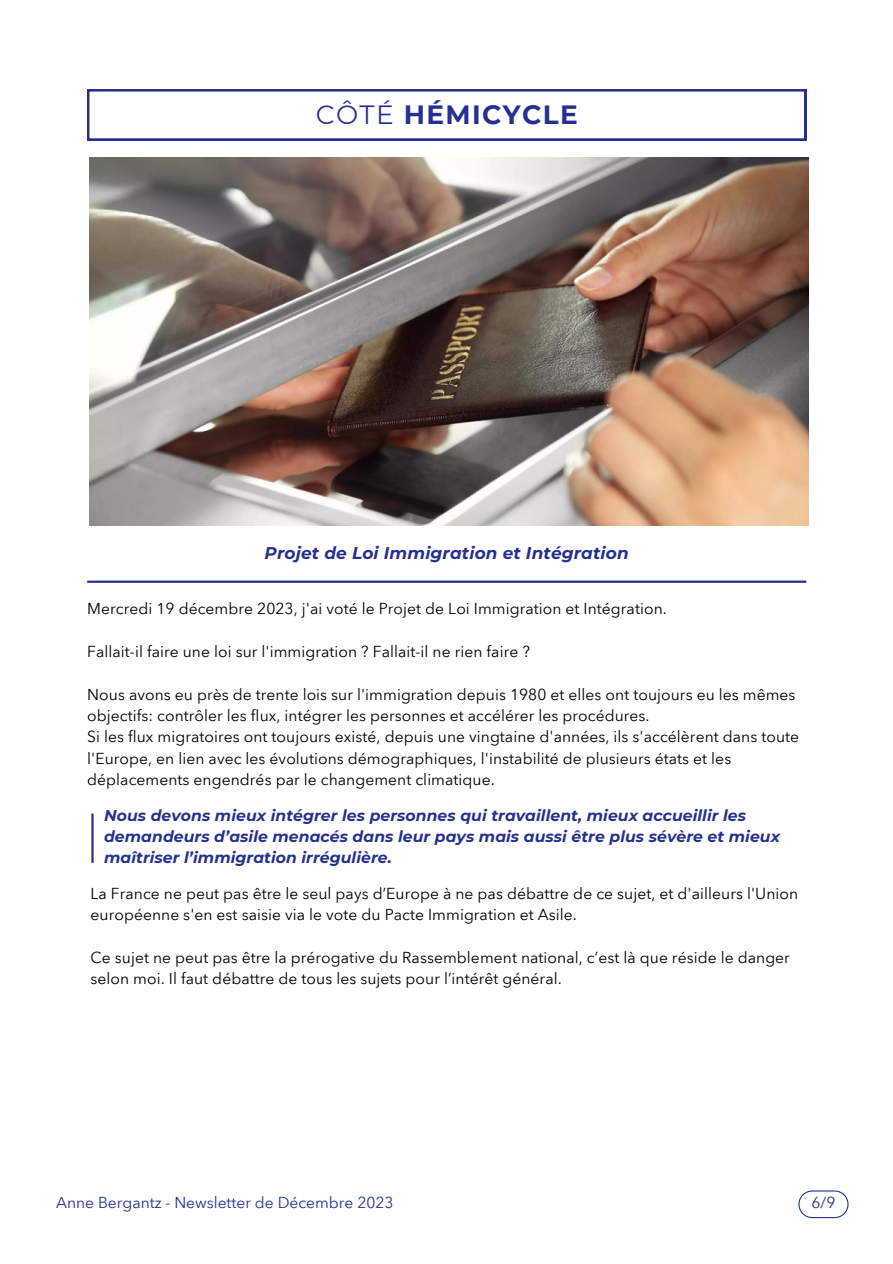
<style>
.page{position:relative;width:893px;height:1264px;background:#fff}
.page>*{position:absolute;margin:0;border:0;box-sizing:border-box;transform-origin:0 0}
.t1{font:700 26.4px "Montserrat";letter-spacing:.05em;color:#26318f}
.t2{font:italic 700 16.95px "Montserrat";letter-spacing:.01em;color:#26318f}
.t3{font:15.6px/21.3px "Avenir Next Arabic";letter-spacing:.005em;color:#000}
.t4{font:italic 700 15.6px/21.3px "Montserrat";letter-spacing:.005em;color:#26318f}
.t5{font:15.6px "Avenir Next Arabic";color:#26318f}
.s1{font-weight:400}
</style>
<div class="page">
<svg style="left:87px;top:89px;width:719px;height:51px"></svg>
<img style="left:89px;top:157px;width:719px;height:368px">
<hr style="left:87px;top:580px;width:719px;height:3px;background:#26318f">
<svg style="left:798px;top:1190px;width:50px;height:28px"></svg>
<hr style="left:91px;top:813px;width:3px;height:49px;background:#26318f">
<p class="t1" style="left:315px;top:98px;width:263px"><span class="s1">CÔTÉ</span> HÉMICYCLE</p>
<p class="t2" style="left:264px;top:543px;width:366px">Projet de Loi Immigration et Intégration</p>
<h1 class="t3" style="left:87px;top:598px;width:581px">Mercredi 19 décembre 2023, j'ai voté le Projet de Loi Immigration et Intégration.</h1>
<p class="t3" style="left:87px;top:640px;width:444px">Fallait-il faire une loi sur l'immigration ? Fallait-il ne rien faire ?</p>
<h2 class="t3" style="left:87px;top:683px;width:709px">Nous avons eu près de trente lois sur l'immigration depuis 1980 et elles ont toujours eu les mêmes objectifs: contrôler les flux, intégrer les personnes et accélérer les procédures.</h2>
<p class="t3" style="left:87px;top:726px;width:713px">Si les flux migratoires ont toujours existé, depuis une vingtaine d'années, ils s'accélèrent dans toute l'Europe, en lien avec les évolutions démographiques, l'instabilité de plusieurs états et les déplacements engendrés par le changement climatique.</p>
<p class="t4" style="left:104px;top:804px;width:677px">Nous devons mieux intégrer les personnes qui travaillent, mieux accueillir les demandeurs d’asile menacés dans leur pays mais aussi être plus sévère et mieux maîtriser l’immigration irrégulière.</p>
<p class="t3" style="left:90px;top:882px;width:709px">La France ne peut pas être le seul pays d’Europe à ne pas débattre de ce sujet, et d'ailleurs l'Union européenne s'en est saisie via le vote du Pacte Immigration et Asile.</p>
<p class="t3" style="left:90px;top:946px;width:700px">Ce sujet ne peut pas être la prérogative du Rassemblement national, c’est là que réside le danger selon moi. Il faut débattre de tous les sujets pour l’intérêt général.</p>
<p class="t5" style="left:56px;top:1193px;width:339px">Anne Bergantz - Newsletter de Décembre 2023</p>
<h2 class="t5" style="left:811px;top:1193px;width:25px">6/9</h2>
</div>
